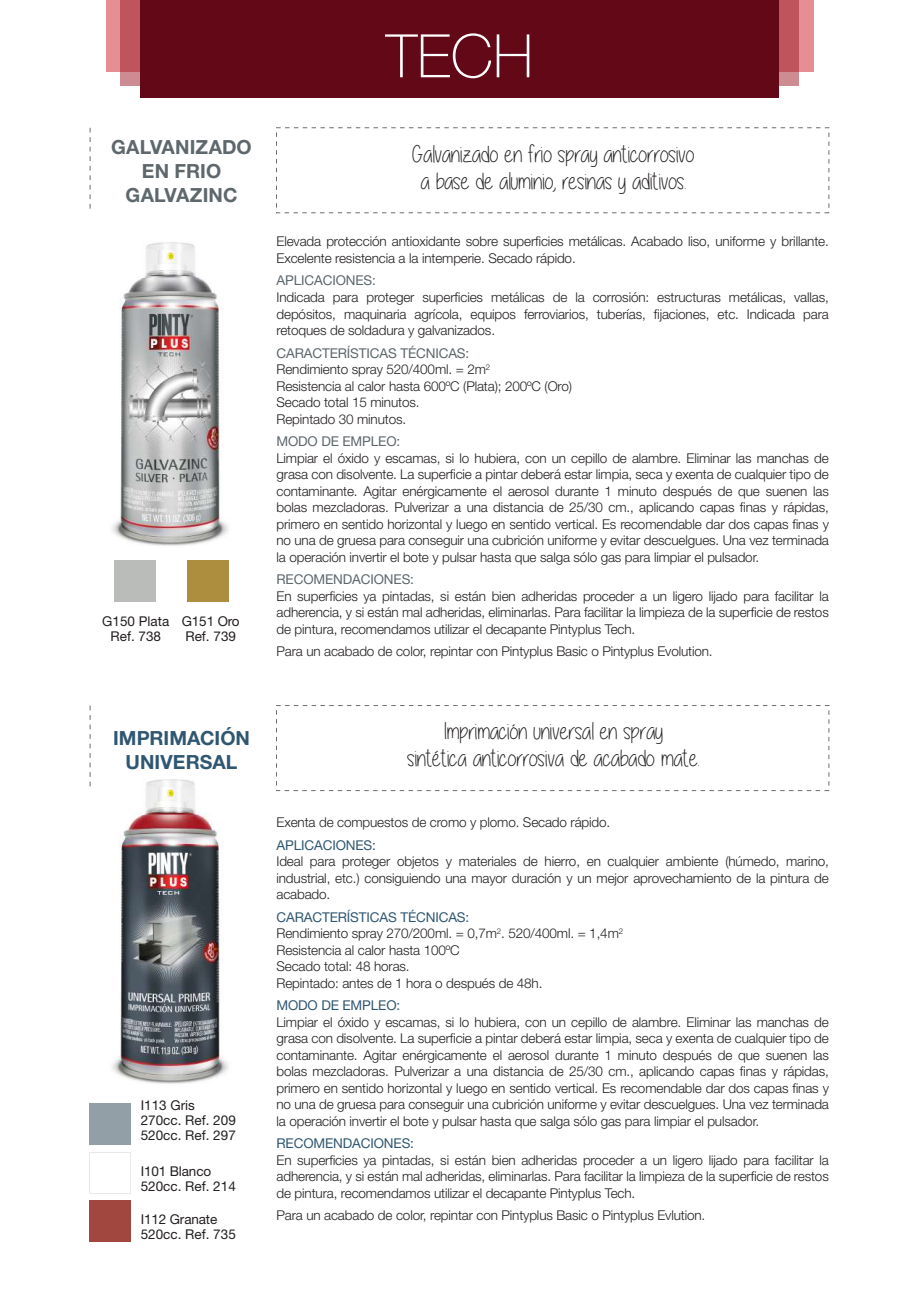
<style>
.page{position:relative;width:919px;height:1289px;background:#fff}
.page>*{position:absolute;margin:0;border:0;box-sizing:border-box;transform-origin:0 0}
.t1{font:100 60px "Helvetica Neue LT Std";color:#fff}
.t2{font:24px/27px "Alittlesunshine";color:#231f20;text-align:center}
.t3{font:700 19.5px/24px "Helvetica Neue LT Std";letter-spacing:.005em;color:#5d676c;text-align:center}
.t4{font:700 19.5px/24px "Helvetica Neue LT Std";letter-spacing:.005em;color:#305771;text-align:center}
.t5{font:300 13.5px/16.5px "Helvetica Neue LT Std";letter-spacing:-.01em;color:#231f20;text-align:justify}
.t6{font:13.5px/15px "Helvetica Neue LT Std";color:#231f20}
.t7{font:13.5px "Helvetica Neue LT Std";letter-spacing:-.01em;color:#5d676c}
.t8{font:13.5px "Helvetica Neue LT Std";letter-spacing:-.01em;color:#305771}
.s1{font-weight:400;color:#5d676c}
.s2{font-weight:400;color:#305771}
</style>
<div class="page">
<img style="left:112px;top:779px;width:116px;height:305px">
<img style="left:112px;top:242px;width:116px;height:304px">
<svg style="left:90px;top:128px;width:1px;height:81px"></svg>
<svg style="left:90px;top:705px;width:1px;height:82px"></svg>
<div style="left:114px;top:560px;width:41px;height:41px;background:#babcba"></div>
<div style="left:187px;top:560px;width:41px;height:41px;background:#ac8e3e"></div>
<div style="left:89px;top:1103px;width:42px;height:41px;background:#929fa7"></div>
<svg style="left:89px;top:1152px;width:42px;height:41px"></svg>
<div style="left:89px;top:1200px;width:42px;height:41px;background:#a1473f"></div>
<div style="left:106px;top:0;width:707px;height:72px;background:#e58f95"></div>
<svg style="left:120px;top:0;width:678px;height:86px;background:#be5a63"></svg>
<div style="left:140px;top:0;width:638px;height:98px;background:#620817"></div>
<h1 class="t1" style="left:386px;top:22px;width:149px">TECH</h1>
<h3 class="t3" style="left:111px;top:134px;width:142px">GALVANIZADO<br>EN FRIO<br>GALVAZINC</h3>
<h2 class="t2" style="left:412px;top:140px;width:283px">Galvanizado en frio spray anticorrosivo a base de aluminio, resinas y aditivos.</h2>
<p class="t6" style="left:102px;top:613px;width:69px;text-align:center">G150 Plata<br>Ref. 738</p>
<p class="t6" style="left:182px;top:613px;width:59px">G151 Oro<br>Ref. 739</p>
<p class="t5" style="left:276px;top:233px;width:554px">Elevada protección antioxidante sobre superficies metálicas. Acabado liso, uniforme y brillante.<br>Excelente resistencia a la intemperie. Secado rápido.</p>
<p class="t7" style="left:276px;top:272px;width:101px">APLICACIONES:</p>
<p class="t5" style="left:276px;top:289px;width:554px">Indicada para proteger superficies metálicas de la corrosión: estructuras metálicas, vallas, depósitos, maquinaria agrícola, equipos ferroviarios, tuberías, fijaciones, etc. Indicada para retoques de soldadura y galvanizados.</p>
<p class="t5" style="left:276px;top:344px;width:297px;text-align:left"><span class="s1">CARACTERÍSTICAS TÉCNICAS:<br></span>Rendimiento spray 520/400ml. = 2m<sup>2<br></sup>Resistencia al calor hasta 600ºC (Plata); 200ºC (Oro)<br>Secado total 15 minutos.<br>Repintado 30 minutos.</p>
<p class="t7" style="left:276px;top:433px;width:125px">MODO DE EMPLEO:</p>
<p class="t5" style="left:276px;top:449px;width:554px">Limpiar el óxido y escamas, si lo hubiera, con un cepillo de alambre. Eliminar las manchas de grasa con disolvente. La superficie a pintar deberá estar limpia, seca y exenta de cualquier tipo de contaminante. Agitar enérgicamente el aerosol durante 1 minuto después de que suenen las bolas mezcladoras. Pulverizar a una distancia de 25/30 cm., aplicando capas finas y rápidas, primero en sentido horizontal y luego en sentido vertical. Es recomendable dar dos capas finas y no una de gruesa para conseguir una cubrición uniforme y evitar descuelgues. Una vez terminada la operación invertir el bote y pulsar hasta que salga sólo gas para limpiar el pulsador.</p>
<p class="t7" style="left:276px;top:571px;width:139px">RECOMENDACIONES:</p>
<p class="t5" style="left:276px;top:587px;width:554px">En superficies ya pintadas, si están bien adheridas proceder a un ligero lijado para facilitar la adherencia, y si están mal adheridas, eliminarlas. Para facilitar la limpieza de la superficie de restos de pintura, recomendamos utilizar el decapante Pintyplus Tech.</p>
<p class="t5" style="left:276px;top:642px;width:437px">Para un acabado de color, repintar con Pintyplus Basic o Pintyplus Evolution.</p>
<h3 class="t4" style="left:113px;top:725px;width:138px">IMPRIMACIÓN<br>UNIVERSAL</h3>
<h2 class="t2" style="left:407px;top:718px;width:294px">Imprimación universal en spray<br>sintética anticorrosiva de acabado mate.</h2>
<p class="t6" style="left:141px;top:1097px;width:97px">I113 Gris<br>270cc. Ref. 209<br>520cc. Ref. 297</p>
<p class="t6" style="left:141px;top:1162px;width:97px">I101 Blanco<br>520cc. Ref. 214</p>
<p class="t6" style="left:141px;top:1211px;width:97px">I112 Granate<br>520cc. Ref. 735</p>
<p class="t5" style="left:276px;top:814px;width:335px">Exenta de compuestos de cromo y plomo. Secado rápido.</p>
<p class="t8" style="left:276px;top:837px;width:101px">APLICACIONES:</p>
<p class="t5" style="left:276px;top:853px;width:554px">Ideal para proteger objetos y materiales de hierro, en cualquier ambiente (húmedo, marino, industrial, etc.) consiguiendo una mayor duración y un mejor aprovechamiento de la pintura de acabado.</p>
<p class="t5" style="left:276px;top:908px;width:348px;text-align:left"><span class="s2">CARACTERÍSTICAS TÉCNICAS:<br></span>Rendimiento spray 270/200ml. = 0,7m<sup>2</sup>. 520/400ml. = 1,4m<sup>2<br></sup>Resistencia al calor hasta 100ºC<br>Secado total: 48 horas.<br>Repintado: antes de 1 hora o después de 48h.</p>
<p class="t8" style="left:276px;top:997px;width:125px">MODO DE EMPLEO:</p>
<p class="t5" style="left:276px;top:1013px;width:554px">Limpiar el óxido y escamas, si lo hubiera, con un cepillo de alambre. Eliminar las manchas de grasa con disolvente. La superficie a pintar deberá estar limpia, seca y exenta de cualquier tipo de contaminante. Agitar enérgicamente el aerosol durante 1 minuto después de que suenen las bolas mezcladoras. Pulverizar a una distancia de 25/30 cm., aplicando capas finas y rápidas, primero en sentido horizontal y luego en sentido vertical. Es recomendable dar dos capas finas y no una de gruesa para conseguir una cubrición uniforme y evitar descuelgues. Una vez terminada la operación invertir el bote y pulsar hasta que salga sólo gas para limpiar el pulsador.</p>
<p class="t8" style="left:276px;top:1135px;width:139px">RECOMENDACIONES:</p>
<p class="t5" style="left:276px;top:1151px;width:554px">En superficies ya pintadas, si están bien adheridas proceder a un ligero lijado para facilitar la adherencia, y si están mal adheridas, eliminarlas. Para facilitar la limpieza de la superficie de restos de pintura, recomendamos utilizar el decapante Pintyplus Tech.</p>
<p class="t5" style="left:276px;top:1206px;width:430px">Para un acabado de color, repintar con Pintyplus Basic o Pintyplus Evlution.</p>
</div>
